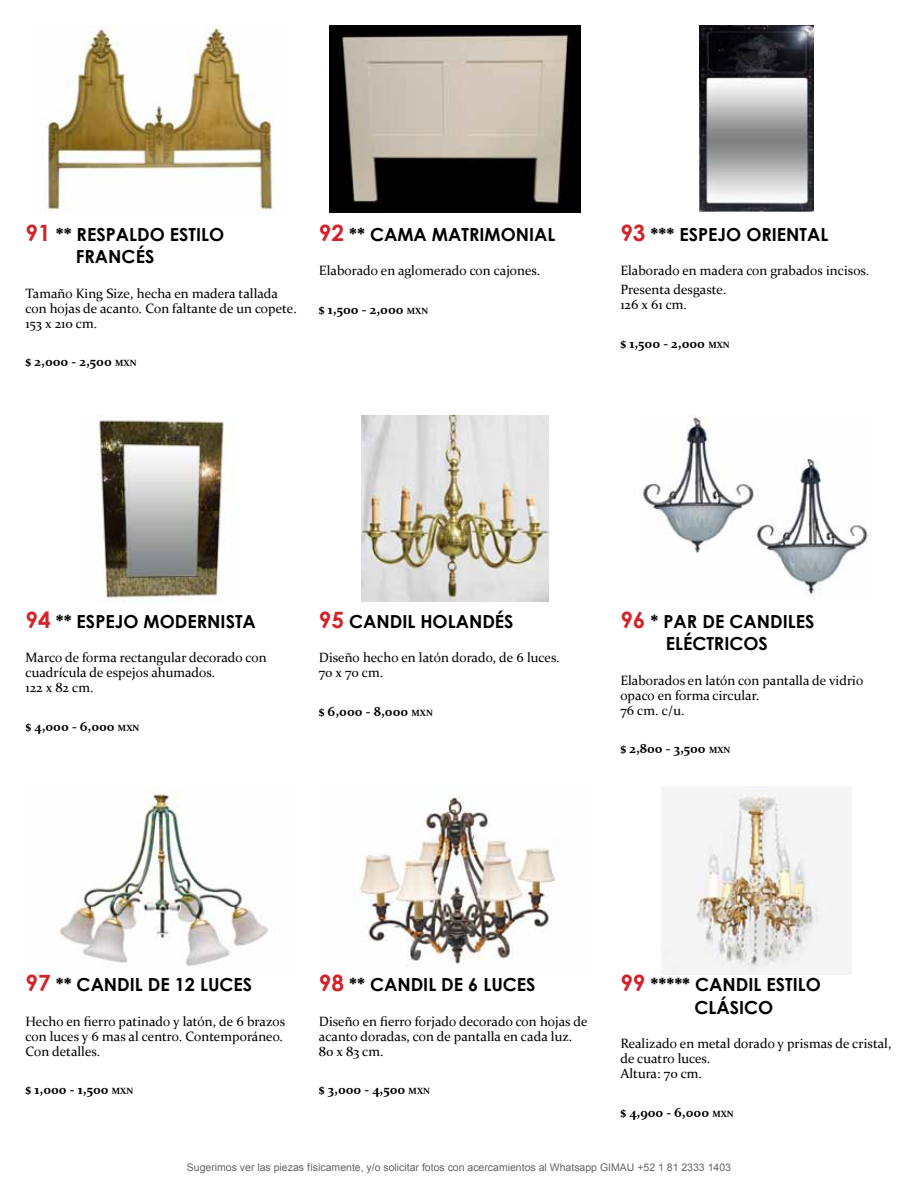
<style>
.page{position:relative;width:918px;height:1188px;background:#fff}
.page>*{position:absolute;margin:0;border:0;box-sizing:border-box;transform-origin:0 0}
.t1{font:700 18px/22.5px "Century Gothic";color:#000}
.t2{font:13.5px/15px "Constantia";color:#000}
.t3{font:700 13.5px "Constantia";color:#000}
.t4{font:10.5px "Arial";color:#636466}
.s1{font-size:22.5px;color:#d2232a}
.s2{font-size:9px}
</style>
<div class="page">
<img style="left:47px;top:26px;width:226px;height:186px">
<img style="left:330px;top:26px;width:250px;height:187px">
<img style="left:700px;top:26px;width:113px;height:185px">
<img style="left:97px;top:420px;width:138px;height:183px">
<img style="left:362px;top:415px;width:186px;height:187px">
<img style="left:639px;top:415px;width:232px;height:180px">
<img style="left:59px;top:787px;width:210px;height:179px">
<img style="left:359px;top:796px;width:197px;height:168px">
<img style="left:662px;top:787px;width:162px;height:188px">
<h1 class="t1" style="left:76px;top:222px;width:150px;text-indent:-50px"><span class="s1">91</span> ** RESPALDO ESTILO<br>FRANCÉS</h1>
<p class="t2" style="left:26px;top:285px;width:273px">Tamaño King Size, hecha en madera tallada con hojas de acanto. Con faltante de un copete.<br>153 x 210 cm.</p>
<p class="t3" style="left:26px;top:352px;width:112px">$ 2,000 - 2,500 <span class="s2">MXN</span></p>
<h1 class="t1" style="left:319px;top:222px;width:238px"><span class="s1">92</span> ** CAMA MATRIMONIAL</h1>
<p class="t2" style="left:319px;top:263px;width:223px">Elaborado en aglomerado con cajones.</p>
<p class="t3" style="left:319px;top:300px;width:111px">$ 1,500 - 2,000 <span class="s2">MXN</span></p>
<h1 class="t1" style="left:620px;top:222px;width:210px"><span class="s1">93</span> *** ESPEJO ORIENTAL</h1>
<p class="t2" style="left:620px;top:260px;width:251px;line-height:19.2px">Elaborado en madera con grabados incisos.<br>Presenta desgaste.</p>
<p class="t2" style="left:620px;top:297px;width:68px">126 x 61 cm.</p>
<p class="t3" style="left:620px;top:334px;width:111px">$ 1,500 - 2,000 <span class="s2">MXN</span></p>
<h1 class="t1" style="left:26px;top:609px;width:232px"><span class="s1">94</span> ** ESPEJO MODERNISTA</h1>
<p class="t2" style="left:26px;top:649px;width:243px">Marco de forma rectangular decorado con cuadrícula de espejos ahumados.<br>122 x 82 cm.</p>
<p class="t3" style="left:26px;top:717px;width:115px">$ 4,000 - 6,000 <span class="s2">MXN</span></p>
<h1 class="t1" style="left:319px;top:609px;width:196px"><span class="s1">95</span> CANDIL HOLANDÉS</h1>
<p class="t2" style="left:319px;top:649px;width:242px">Diseño hecho en latón dorado, de 6 luces.<br>70 x 70 cm.</p>
<p class="t3" style="left:319px;top:702px;width:116px">$ 6,000 - 8,000 <span class="s2">MXN</span></p>
<h1 class="t1" style="left:620px;top:609px;width:196px;text-align:center"><span class="s1">96</span> * PAR DE CANDILES<br>ELÉCTRICOS</h1>
<p class="t2" style="left:620px;top:672px;width:245px">Elaborados en latón con pantalla de vidrio opaco en forma circular.<br>76 cm. c/u.</p>
<p class="t3" style="left:620px;top:739px;width:112px">$ 2,800 - 3,500 <span class="s2">MXN</span></p>
<h1 class="t1" style="left:26px;top:973px;width:228px"><span class="s1">97</span> ** CANDIL DE 12 LUCES</h1>
<p class="t2" style="left:26px;top:1013px;width:261px">Hecho en fierro patinado y latón, de 6 brazos con luces y 6 mas al centro. Contemporáneo.<br>Con detalles.</p>
<p class="t3" style="left:26px;top:1080px;width:109px">$ 1,000 - 1,500 <span class="s2">MXN</span></p>
<h1 class="t1" style="left:319px;top:973px;width:218px"><span class="s1">98</span> ** CANDIL DE 6 LUCES</h1>
<p class="t2" style="left:319px;top:1013px;width:270px">Diseño en fierro forjado decorado con hojas de acanto doradas, con de pantalla en cada luz.<br>80 x 83 cm.</p>
<p class="t3" style="left:319px;top:1080px;width:113px">$ 3,000 - 4,500 <span class="s2">MXN</span></p>
<h1 class="t1" style="left:695px;top:973px;width:128px;text-indent:-74px"><span class="s1">99</span> ***** CANDIL ESTILO<br>CLÁSICO</h1>
<p class="t2" style="left:620px;top:1035px;width:273px">Realizado en metal dorado y prismas de cristal, de cuatro luces.<br>Altura: 70 cm.</p>
<p class="t3" style="left:620px;top:1103px;width:115px">$ 4,900 - 6,000 <span class="s2">MXN</span></p>
<p class="t4" style="left:187px;top:1160px;width:546px">Sugerimos ver las piezas físicamente, y/o solicitar fotos con acercamientos al Whatsapp GIMAU +52 1 81 2333 1403</p>
</div>
